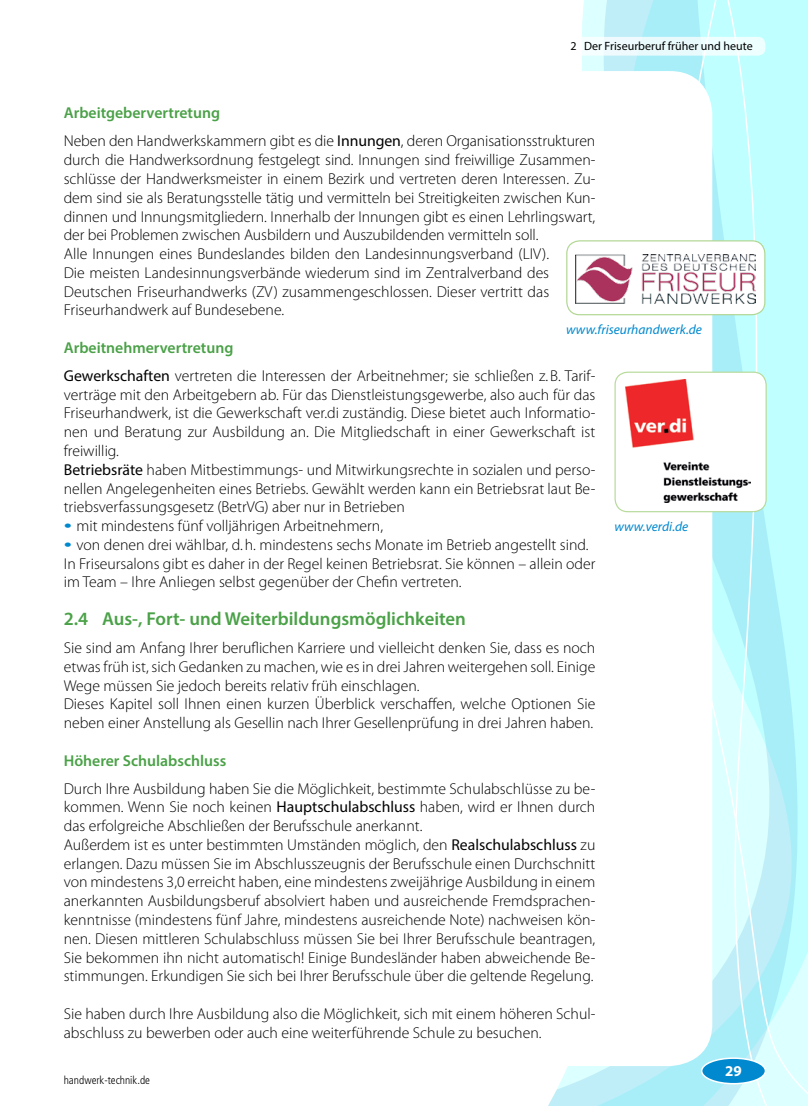
<style>
.page{position:relative;width:808px;height:1106px;background:#fff}
.page>*{position:absolute;margin:0;border:0;box-sizing:border-box;transform-origin:0 0}
.t1{font:600 18.75px "Myriad Pro";color:#4aa147}
._11_Grundtext{font:300 15.75px/18.8px "Myriad Pro";color:#000;text-align:justify}
._03b_Ueberschrift_4{font:600 15.75px "Myriad Pro";color:#4aa147}
.t2{font:700 15px "Myriad Pro";color:#fff}
._65_Webadressen{font:italic 13.5px "Myriad Pro";color:#0089cf}
.t3{font:12px "Myriad Pro";color:#000}
.t4{font:300 condensed 11.25px "Frutiger LT Std";color:#000}
.s1{font-weight:400}
.s2{font-size:24.15px;color:#0089cf}
</style>
<div class="page">
<svg style="left:548px;top:0;width:67px;height:1106px"></svg>
<svg style="left:615px;top:0;width:193px;height:1106px"></svg>
<svg style="left:548px;top:71px;width:164px;height:995px"></svg>
<div style="left:702px;top:1058px;width:63px;height:25px;background:#0089cf;border-radius:50%"></div>
<div style="left:701px;top:1057px;width:65px;height:27px;border:2px solid #fff;border-radius:50%"></div>
<div style="left:295px;top:37px;width:470px;height:19px;background:linear-gradient(to right,#fff,#ecfcfe);border-radius:8px"></div>
<div style="left:567px;top:241px;width:198px;height:74px;background:#fff;border-radius:13px"></div>
<img style="left:576px;top:254px;width:179px;height:49px">
<div style="left:566px;top:240px;width:199px;height:75px;border:1px solid #b1d793;border-radius:13px"></div>
<div style="left:615px;top:372px;width:151px;height:139px;background:#fff;border-radius:13px"></div>
<img style="left:625px;top:379px;width:126px;height:124px">
<div style="left:614px;top:371px;width:153px;height:141px;border:1px solid #b7db9b;border-radius:13px"></div>
<p class="t3" style="left:570px;top:39px;width:184px">2 Der Friseurberuf früher und heute</p>
<p class="_03b_Ueberschrift_4" style="left:64px;top:103px;width:158px">Arbeitgebervertretung</p>
<p class="_11_Grundtext" style="left:64px;top:132px;width:533px">Neben den Handwerkskammern gibt es die <span class="s1">Innungen</span>, deren Organisationsstrukturen durch die Handwerksordnung festgelegt sind. Innungen sind freiwillige Zusammen&shy;schlüsse der Handwerksmeister in einem Bezirk und vertreten deren Interessen. Zu&shy;dem sind sie als Beratungsstelle tätig und vermitteln bei Streitigkeiten zwischen Kun&shy;dinnen und Innungsmitgliedern. Innerhalb der Innungen gibt es einen Lehrlingswart, der bei Problemen zwischen Ausbildern und Auszubildenden vermitteln soll.</p>
<p class="_11_Grundtext" style="left:64px;top:245px;width:487px">Alle Innungen eines Bundeslandes bilden den Landesinnungsverband (LIV).<br>Die meisten Landesinnungsverbände wiederum sind im Zentralverband des Deutschen Friseurhandwerks (ZV) zusammengeschlossen. Dieser vertritt das Friseurhandwerk auf Bundesebene.</p>
<p class="_03b_Ueberschrift_4" style="left:64px;top:337px;width:171px">Arbeitnehmervertretung</p>
<p class="_11_Grundtext" style="left:64px;top:366px;width:533px"><span class="s1">Gewerkschaften</span> vertreten die Interessen der Arbeitnehmer; sie schließen z.B. Tarif&shy;verträge mit den Arbeitgebern ab. Für das Dienstleistungsgewerbe, also auch für das Friseurhandwerk, ist die Gewerkschaft ver.di zuständig. Diese bietet auch Informatio&shy;nen und Beratung zur Ausbildung an. Die Mitgliedschaft in einer Gewerkschaft ist freiwillig.</p>
<p class="_11_Grundtext" style="left:64px;top:460px;width:533px"><span class="s1">Betriebsräte</span> haben Mitbestimmungs- und Mitwirkungsrechte in sozialen und perso&shy;nellen Angelegenheiten eines Betriebs. Gewählt werden kann ein Betriebsrat laut Be&shy;triebsverfassungsgesetz (BetrVG) aber nur in Betrieben</p>
<p class="_11_Grundtext" style="left:64px;top:516px;width:321px"><span class="s2">•</span> mit mindestens fünf volljährigen Arbeitnehmern,</p>
<p class="_11_Grundtext" style="left:64px;top:535px;width:526px"><span class="s2">•</span> von denen drei wählbar, d.h. mindestens sechs Monate im Betrieb angestellt sind.</p>
<p class="_11_Grundtext" style="left:64px;top:554px;width:533px">In Friseursalons gibt es daher in der Regel keinen Betriebsrat. Sie können – allein oder im Team – Ihre Anliegen selbst gegenüber der Chefin vertreten.</p>
<p class="t1" style="left:64px;top:606px;width:404px">2.4 Aus-, Fort- und Weiterbildungsmöglichkeiten</p>
<p class="_11_Grundtext" style="left:64px;top:638px;width:533px">Sie sind am Anfang Ihrer beruflichen Karriere und vielleicht denken Sie, dass es noch etwas früh ist, sich Gedanken zu machen, wie es in drei Jahren weitergehen soll. Einige Wege müssen Sie jedoch bereits relativ früh einschlagen.</p>
<p class="_11_Grundtext" style="left:64px;top:695px;width:533px">Dieses Kapitel soll Ihnen einen kurzen Überblick verschaffen, welche Optionen Sie neben einer Anstellung als Gesellin nach Ihrer Gesellenprüfung in drei Jahren haben.</p>
<p class="_03b_Ueberschrift_4" style="left:64px;top:750px;width:164px">Höherer Schulabschluss</p>
<p class="_11_Grundtext" style="left:64px;top:779px;width:533px">Durch Ihre Ausbildung haben Sie die Möglichkeit, bestimmte Schulabschlüsse zu be&shy;kommen. Wenn Sie noch keinen <span class="s1">Hauptschulabschluss</span> haben, wird er Ihnen durch das erfolgreiche Abschließen der Berufsschule anerkannt.</p>
<p class="_11_Grundtext" style="left:64px;top:835px;width:533px">Außerdem ist es unter bestimmten Umständen möglich, den <span class="s1">Realschulabschluss</span> zu erlangen. Dazu müssen Sie im Abschlusszeugnis der Berufsschule einen Durchschnitt von mindestens 3,0 erreicht haben, eine mindestens zweijährige Ausbildung in einem anerkannten Ausbildungsberuf absolviert haben und ausreichende Fremdsprachen&shy;kenntnisse (mindestens fünf Jahre, mindestens ausreichende Note) nachweisen kön&shy;nen. Diesen mittleren Schulabschluss müssen Sie bei Ihrer Berufsschule beantragen, Sie bekommen ihn nicht automatisch! Einige Bundesländer haben abweichende Be&shy;stimmungen. Erkundigen Sie sich bei Ihrer Berufsschule über die geltende Regelung.</p>
<p class="_11_Grundtext" style="left:64px;top:1004px;width:533px">Sie haben durch Ihre Ausbildung also die Möglichkeit, sich mit einem höheren Schul&shy;abschluss zu bewerben oder auch eine weiterführende Schule zu besuchen.</p>
<p class="_65_Webadressen" style="left:566px;top:321px;width:137px">www.friseurhandwerk.de</p>
<p class="_65_Webadressen" style="left:614px;top:518px;width:75px">www.verdi.de</p>
<p class="t4" style="left:64px;top:1074px;width:88px">handwerk-technik.de</p>
<p class="t2" style="left:725px;top:1060px;width:18px">29</p>
</div>
